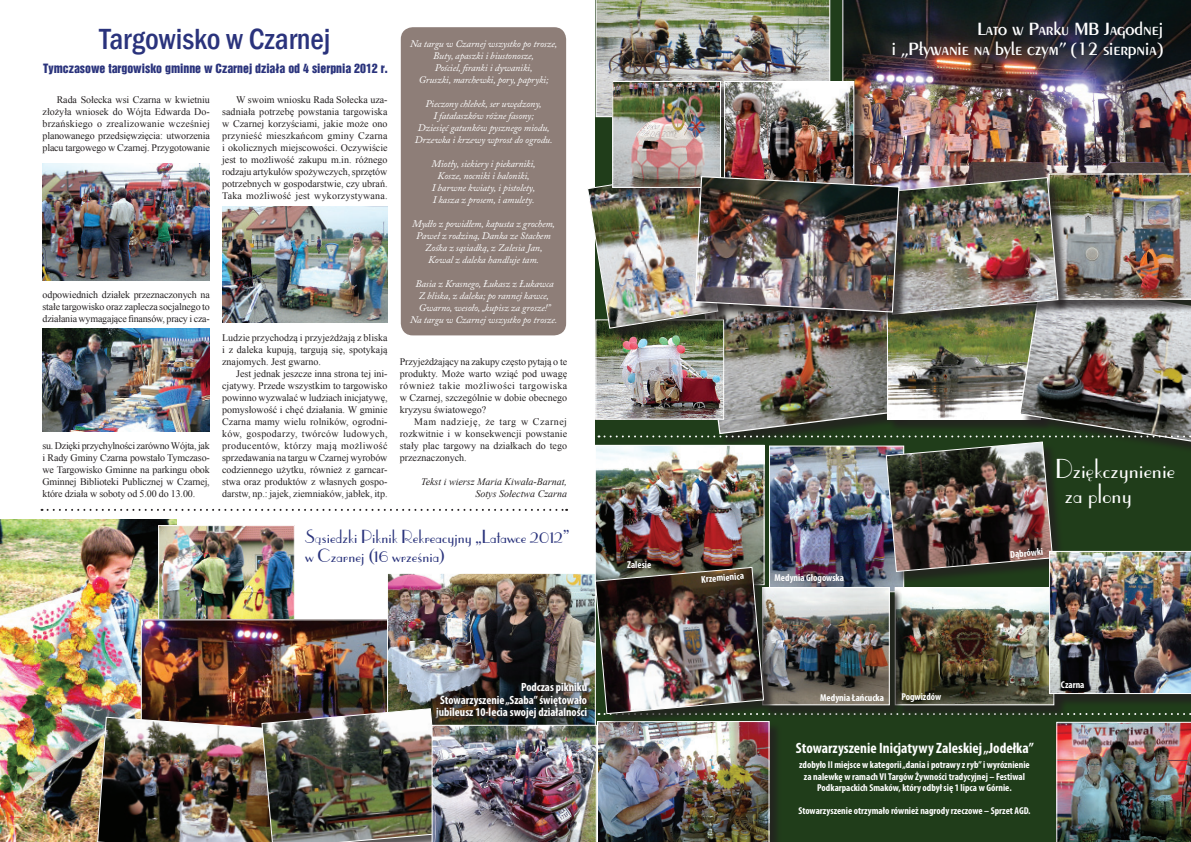
<style>
.page{position:relative;width:1191px;height:842px;background:#fff}
.page>*{position:absolute;margin:0;border:0;box-sizing:border-box;transform-origin:0 0}
.t1{font:500 condensed 30px "Franklin Gothic";color:#2a337c}
.t2{font:26px/25px "Paragon";color:#fff}
.t3{font:18.7px/19.8px "Penguin";color:#fff;text-align:right}
.t4{font:18px/19px "Paragon";color:#2a337c}
.t5{font:700 condensed 15px "Myriad Pro";color:#fff}
.t6{font:700 condensed 12px/12.5px "Myriad Pro";color:#fff;text-align:right}
.t7{font:11.8px "Switzerland Inserat";color:#2a337c}
.t8{font:10px/12px "Times New Roman";color:#231f20;text-align:justify}
.t9{font:italic 10px/12px "Adobe Caslon Pro";letter-spacing:-.01em;color:#fff;text-align:center}
.t10{font:700 condensed 10px/11.5px "Myriad Pro";color:#fff;text-align:center}
.t11{font:italic 10px/12px "Times New Roman";color:#231f20;text-align:right}
</style>
<div class="page">
<img style="left:0;top:519px;width:42px;height:323px">
<div style="left:401px;top:27px;width:165px;height:308px;background:#8e7e78;border-radius:12px"></div>
<img style="left:595px;top:0;width:235px;height:117px">
<img style="left:842px;top:0;width:349px;height:170px">
<img style="left:43px;top:163px;width:167px;height:7px">
<img style="left:614px;top:83px;width:105px;height:87px">
<div style="left:612px;top:81px;width:109px;height:107px;border:1px solid #fff"></div>
<div style="left:725px;top:82px;width:141px;height:143px;background:#231f20;opacity:.75"></div>
<img style="left:726px;top:83px;width:126px;height:87px">
<div style="left:724px;top:81px;width:130px;height:132px;border:1px solid #fff"></div>
<img style="left:42px;top:170px;width:1149px;height:672px">
<h1 class="t1" style="left:99px;top:20px;width:233px">Targowisko w Czarnej</h1>
<p class="t7" style="left:43px;top:62px;width:346px">Tymczasowe targowisko gminne w Czarnej działa od 4 sierpnia 2012 r.</p>
<p class="t8" style="left:43px;top:94px;width:169px;text-indent:14px">Rada Sołecka wsi Czarna w kwietniu złożyła wniosek do Wójta Edwarda Do&shy;brzańskiego o zrealizowanie wcześniej planowanego przedsięwzięcia: utworzenia placu targowego w Czarnej. Przygotowanie</p>
<p class="t8" style="left:222px;top:94px;width:167px;text-indent:14px">W swoim wniosku Rada Sołecka uza&shy;sadniała potrzebę powstania targowiska w Czarnej korzyściami, jakie może ono przynieść mieszkańcom gminy Czarna i okolicznych miejscowości. Oczywiście jest to możliwość zakupu m.in. różnego rodzaju artykułów spożywczych, sprzętów potrzebnych w gospodarstwie, czy ubrań.<br>Taka możliwość jest wykorzystywana.</p>
<p class="t8" style="left:43px;top:288px;width:169px">odpowiednich działek przeznaczonych na stałe targowisko oraz zaplecza socjalnego to działania wymagające finansów, pracy i cza-</p>
<p class="t8" style="left:43px;top:440px;width:169px">su. Dzięki przychylności zarówno Wójta, jak i Rady Gminy Czarna powstało Tymczaso&shy;we Targowisko Gminne na parkingu obok Gminnej Biblioteki Publicznej w Czarnej, które działa w soboty od 5.00 do 13.00.</p>
<p class="t8" style="left:222px;top:331px;width:167px">Ludzie przychodzą i przyjeżdżają z bliska i z daleka kupują, targują się, spotykają znajomych. Jest gwarno.</p>
<p class="t8" style="left:222px;top:367px;width:167px;text-indent:14px">Jest jednak jeszcze inna strona tej ini&shy;cjatywy. Przede wszystkim to targowisko powinno wyzwalać w ludziach inicjatywę, pomysłowość i chęć działania. W gminie Czarna mamy wielu rolników, ogrodni&shy;ków, gospodarzy, twórców ludowych, producentów, którzy mają możliwość sprzedawania na targu w Czarnej wyrobów codziennego użytku, również z garncar&shy;stwa oraz produktów z własnych gospo&shy;darstw, np.: jajek, ziemniaków, jabłek, itp.</p>
<p class="t9" style="left:410px;top:38px;width:149px">Na targu w Czarnej wszystko po trosze, Buty, apaszki i biustonosze,<br>Pościel, firanki i dywaniki,<br>Gruszki, marchewki, pory, papryki;</p>
<p class="t9" style="left:415px;top:98px;width:139px">Pieczony chlebek, ser uwędzony,<br>I fatałaszków różne fasony;<br>Dziesięć gatunków pysznego miodu,<br>Drzewka i krzewy wprost do ogrodu.</p>
<p class="t9" style="left:431px;top:158px;width:106px">Miotły, siekiery i piekarniki,<br>Kosze, nocniki i baloniki,<br>I barwne kwiaty, i pistolety,<br>I kasza z prosem, i amulety.</p>
<p class="t9" style="left:412px;top:218px;width:144px">Mydło z powidłem, kapusta z grochem,<br>Paweł z rodziną, Danka ze Stachem<br>Zośka z sąsiadką, z Zalesia Jan,<br>Kowal z daleka handluje tam.</p>
<p class="t9" style="left:410px;top:278px;width:149px">Basia z Krasnego, Łukasz z Łukawca Z bliska, z daleka; po rannej kawce, Gwarno, wesoło, „kupisz za grosze!”<br>Na targu w Czarnej wszystko po trosze.</p>
<p class="t8" style="left:400px;top:355px;width:169px">Przyjeżdżający na zakupy często pytają o te produkty. Może warto wziąć pod uwagę również takie możliwości targowiska w Czarnej, szczególnie w dobie obecnego kryzysu światowego?</p>
<p class="t8" style="left:400px;top:415px;width:169px;text-indent:14px">Mam nadzieję, że targ w Czarnej rozkwitnie i w konsekwencji powstanie stały plac targowy na działkach do tego przeznaczonych.</p>
<p class="t11" style="left:421px;top:475px;width:148px">Tekst i wiersz Maria Kiwała-Barnat,<br>Sotys Sołectwa Czarna</p>
<h3 class="t4" style="left:305px;top:527px;width:266px">Sąsiedzki Piknik Rekreacyjny „Latawce 2012” w Czarnej (16 września)</h3>
<p class="t10" style="left:627px;top:559px;width:26px">Zalesie</p>
<p class="t6" style="left:436px;top:681px;width:152px">Podczas pikniku<br>Stowarzyszenie „Szaba” świętowało jubileusz 10-lecia swojej działalności</p>
<h3 class="t3" style="left:892px;top:19px;width:272px">Lato w Parku MB Jagodnej<br>i „Pływanie na byle czym” (12 sierpnia)</h3>
<p class="t10" style="left:701px;top:573px;width:44px;rotate:-5deg">Krzemienica</p>
<p class="t10" style="left:774px;top:572px;width:71px">Medynia Głogowska</p>
<h2 class="t2" style="left:1065px;top:456px;width:112px;text-indent:-9px">Dziękczynienie za plony</h2>
<p class="t10" style="left:1009px;top:548px;width:35px;rotate:-5deg">Dąbrówki</p>
<p class="t10" style="left:820px;top:691px;width:65px">Medynia Łańcucka</p>
<p class="t10" style="left:901px;top:691px;width:41px">Pogwizdów</p>
<h3 class="t5" style="left:796px;top:739px;width:239px">Stowarzyszenie Inicjatywy Zaleskiej „Jodełka”</h3>
<p class="t10" style="left:799px;top:759px;width:232px">zdobyło II miejsce w kategorii „dania i potrawy z ryb” i wyróznienie za nalewkę w ramach VI Targów Żywności tradycyjnej – Festiwal<br>Podkarpackich Smaków, który odbył się 1 lipca w Górnie.</p>
<p class="t10" style="left:798px;top:805px;width:234px">Stowarzyszenie otrzymało również nagrody rzeczowe – Sprzet AGD.</p>
<p class="t10" style="left:1061px;top:679px;width:25px">Czarna</p>
</div>
